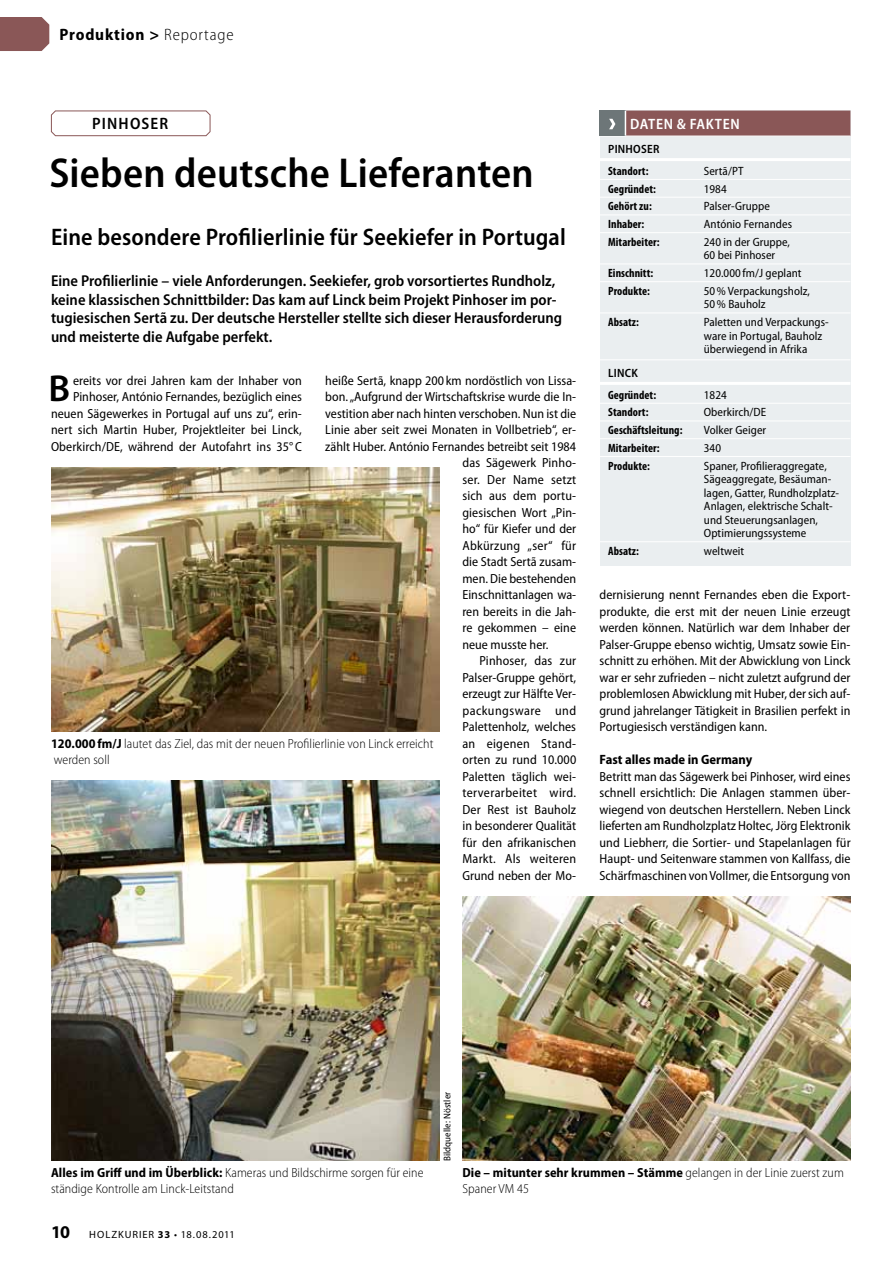
<style>
.page{position:relative;width:893px;height:1263px;background:#fff}
.page>*{position:absolute;margin:0;border:0;box-sizing:border-box;transform-origin:0 0}
.t1{font:600 semi-condensed 42px "Myriad Pro";letter-spacing:.005em;color:#000}
.t2{font:600 37.65px "Myriad Pro";color:#000}
.t3{font:600 semi-condensed 24px "Myriad Pro";letter-spacing:.005em;color:#000}
.t4{font:700 semi-condensed 16.5px "Myriad Pro";letter-spacing:.05em;color:#000}
.t5{font:600 semi-condensed 16.5px "Myriad Pro";color:#000}
.t6{font:600 semi-condensed 15.75px/18.8px "Myriad Pro";color:#000}
.t7{font:600 semi-condensed 15px "Myriad Pro";color:#fff}
.t8{font:700 semi-condensed 13.5px "Myriad Pro";color:#000}
.t9{font:semi-condensed 13.2px/16.5px "Myriad Pro";color:#000;text-align:justify}
.t10{font:300 semi-condensed 13.2px/16.5px "Myriad Pro";letter-spacing:.005em;color:#000}
.t11{font:semi-condensed 13.2px "Myriad Pro";letter-spacing:.03em;color:#000}
.t12{font:semi-condensed 13.2px "Myriad Pro";letter-spacing:.02em;color:#000}
.t13{font:semi-condensed 13.2px "Myriad Pro";letter-spacing:.035em;color:#000}
.t14{font:semi-condensed 13.2px "Myriad Pro";letter-spacing:.025em;color:#000}
.t15{font:semi-condensed 12px/13.5px "Myriad Pro";letter-spacing:.005em;color:#000}
.t16{font:700 condensed 12px "Myriad Pro";letter-spacing:.005em;color:#000}
.t17{font:600 semi-condensed 12px "Myriad Pro";color:#000}
.t18{font:10.5px "Myriad Pro";letter-spacing:.09em;color:#000}
.t19{font:semi-condensed 9.75px "Myriad Pro";letter-spacing:.005em;color:#000}
.s1{font-weight:300}
.s2{font-weight:700}
.s3{font-weight:700;font-size:18px}
</style>
<div class="page">
<div style="left:51px;top:111px;width:159px;height:25px;border:1px solid #8a5757;border-radius:4px"></div>
<img style="left:51px;top:781px;width:388px;height:379px">
<img style="left:462px;top:896px;width:388px;height:264px">
<div style="left:600px;top:111px;width:250px;height:455px;background:#eaeef0"></div>
<div style="left:626px;top:111px;width:224px;height:25px;background:#8a5757"></div>
<hr style="left:600px;top:136px;width:250px;height:1px;background:#fff">
<hr style="left:600px;top:158px;width:250px;height:3px;background:#fff">
<hr style="left:600px;top:179px;width:250px;height:1px;background:#fff">
<hr style="left:600px;top:197px;width:250px;height:1px;background:#fff">
<hr style="left:600px;top:215px;width:250px;height:1px;background:#fff">
<hr style="left:600px;top:232px;width:250px;height:1px;background:#fff">
<hr style="left:600px;top:264px;width:250px;height:1px;background:#fff">
<hr style="left:600px;top:281px;width:250px;height:1px;background:#fff">
<hr style="left:600px;top:313px;width:250px;height:1px;background:#fff">
<hr style="left:600px;top:359px;width:250px;height:1px;background:#fff">
<hr style="left:600px;top:382px;width:250px;height:3px;background:#fff">
<hr style="left:600px;top:403px;width:250px;height:1px;background:#fff">
<hr style="left:600px;top:421px;width:250px;height:1px;background:#fff">
<hr style="left:600px;top:438px;width:250px;height:1px;background:#fff">
<hr style="left:600px;top:456px;width:250px;height:1px;background:#fff">
<hr style="left:600px;top:541px;width:250px;height:1px;background:#fff">
<div style="left:600px;top:111px;width:26px;height:25px;background:#6d7678"></div>
<svg style="left:609px;top:119px;width:6px;height:10px"></svg>
<svg style="left:625px;top:111px;width:1px;height:25px"></svg>
<img style="left:51px;top:467px;width:388px;height:264px">
<div style="left:0;top:17px;width:49px;height:34px;background:#8a5757"></div>
<p class="t4" style="left:60px;top:25px;width:176px">Produktion &gt; <span class="s1">Reportage</span></p>
<p class="t5" style="left:92px;top:114px;width:21px">Pinhoser</p>
<h1 class="t1" style="left:49px;top:150px;width:486px">Sieben deutsche Lieferanten</h1>
<h3 class="t3" style="left:51px;top:224px;width:516px">Eine besondere Profilierlinie für Seekiefer in Portugal</h3>
<p class="t6" style="left:51px;top:271px;width:513px">Eine Profilierlinie – viele Anforderungen. Seekiefer, grob vorsortiertes Rundholz, keine klassischen Schnittbilder: Das kam auf Linck beim Projekt Pinhoser im por&shy;tugiesischen Sertã zu. Der deutsche Hersteller stellte sich dieser Herausforderung und meisterte die Aufgabe perfekt.</p>
<p class="t9" style="left:51px;top:372px;width:252px;text-align:right">ereits vor drei Jahren kam der Inhaber von Pinhoser, António Fernandes, bezüglich eines neuen Sägewerkes in Portugal auf uns zu“, erin&shy;nert sich Martin Huber, Projektleiter bei Linck, Oberkirch/DE, während der Autofahrt ins 35° C</p>
<p class="t9" style="left:325px;top:372px;width:252px">heiße Sertã, knapp 200 km nordöstlich von Lissa-</p>
<h2 class="t2" style="left:48px;top:365px;width:23px">B</h2>
<p class="t9" style="left:325px;top:389px;width:252px">bon. „Aufgrund der Wirtschaftskrise wurde die In-</p>
<p class="t9" style="left:325px;top:405px;width:252px">vestition aber nach hinten verschoben. Nun ist die</p>
<p class="t9" style="left:325px;top:422px;width:252px">Linie aber seit zwei Monaten in Vollbetrieb“, er-</p>
<p class="t9" style="left:325px;top:438px;width:252px">zählt Huber. António Fernandes betreibt seit 1984</p>
<p class="t9" style="left:462px;top:455px;width:115px">das Sägewerk Pinho-</p>
<p class="t9" style="left:462px;top:471px;width:115px">ser. Der Name setzt</p>
<p class="t9" style="left:462px;top:488px;width:115px">sich aus dem portu-</p>
<p class="t9" style="left:462px;top:504px;width:115px">giesischen Wort „Pin-</p>
<p class="t9" style="left:462px;top:521px;width:115px">ho“ für Kiefer und der</p>
<p class="t9" style="left:462px;top:537px;width:115px">Abkürzung „ser“ für</p>
<p class="t9" style="left:462px;top:554px;width:115px">die Stadt Sertã zusam-</p>
<p class="t9" style="left:462px;top:570px;width:115px">men. Die bestehenden</p>
<p class="t9" style="left:462px;top:587px;width:115px">Einschnittanlagen wa-</p>
<p class="t9" style="left:462px;top:603px;width:115px">ren bereits in die Jah-</p>
<p class="t9" style="left:462px;top:620px;width:115px">re gekommen – eine</p>
<p class="t9" style="left:462px;top:636px;width:87px">neue musste her.</p>
<p class="t9" style="left:479px;top:653px;width:98px">Pinhoser, das zur</p>
<p class="t9" style="left:462px;top:669px;width:115px">Palser-Gruppe gehört,</p>
<p class="t9" style="left:462px;top:686px;width:115px">erzeugt zur Hälfte Ver-</p>
<p class="t13" style="left:462px;top:703px;width:115px">packungsware und</p>
<p class="t9" style="left:462px;top:719px;width:115px">Palettenholz, welches</p>
<p class="t14" style="left:462px;top:736px;width:115px">an eigenen Stand-</p>
<p class="t9" style="left:462px;top:752px;width:115px">orten zu rund 10.000</p>
<p class="t9" style="left:462px;top:768px;width:115px">Paletten täglich wei-</p>
<p class="t11" style="left:462px;top:786px;width:115px">terverarbeitet wird.</p>
<p class="t9" style="left:462px;top:801px;width:115px">Der Rest ist Bauholz</p>
<p class="t9" style="left:462px;top:818px;width:115px">in besonderer Qualität</p>
<p class="t9" style="left:462px;top:834px;width:115px">für den afrikanischen</p>
<p class="t12" style="left:462px;top:852px;width:115px">Markt. Als weiteren</p>
<p class="t9" style="left:462px;top:867px;width:115px">Grund neben der Mo-</p>
<p class="t10" style="left:51px;top:735px;width:384px"><span class="s2">120.000 fm/J</span> lautet das Ziel, das mit der neuen Profilierlinie von Linck erreicht werden soll</p>
<p class="t7" style="left:630px;top:116px;width:19px">Daten</p>
<p class="t7" style="left:677px;top:116px;width:29px">&amp; Fakten</p>
<p class="t17" style="left:608px;top:142px;width:14px">Pinhoser</p>
<p class="t16" style="left:608px;top:163px;width:42px">Standort:</p>
<p class="t15" style="left:704px;top:164px;width:41px">Sertã/PT</p>
<p class="t16" style="left:608px;top:181px;width:49px">Gegründet:</p>
<p class="t15" style="left:704px;top:182px;width:24px">1984</p>
<p class="t16" style="left:608px;top:199px;width:45px">Gehört zu:</p>
<p class="t15" style="left:704px;top:200px;width:68px">Palser-Gruppe</p>
<p class="t16" style="left:608px;top:217px;width:38px">Inhaber:</p>
<p class="t15" style="left:704px;top:218px;width:90px">António Fernandes</p>
<p class="t16" style="left:608px;top:234px;width:53px">Mitarbeiter:</p>
<p class="t15" style="left:704px;top:235px;width:88px">240 in der Gruppe,<br>60 bei Pinhoser</p>
<p class="t16" style="left:608px;top:266px;width:47px">Einschnitt:</p>
<p class="t15" style="left:704px;top:267px;width:99px">120.000 fm/J geplant</p>
<p class="t16" style="left:608px;top:283px;width:43px">Produkte:</p>
<p class="t15" style="left:704px;top:284px;width:108px">50% Verpackungsholz,<br>50% Bauholz</p>
<p class="t16" style="left:608px;top:315px;width:32px">Absatz:</p>
<p class="t15" style="left:704px;top:316px;width:126px">Paletten und Verpackungs&shy;ware in Portugal, Bauholz überwiegend in Afrika</p>
<p class="t17" style="left:608px;top:366px;width:13px">Linck</p>
<p class="t16" style="left:608px;top:387px;width:49px">Gegründet:</p>
<p class="t15" style="left:704px;top:388px;width:24px">1824</p>
<p class="t16" style="left:608px;top:405px;width:42px">Standort:</p>
<p class="t15" style="left:704px;top:406px;width:64px">Oberkirch/DE</p>
<p class="t16" style="left:608px;top:423px;width:76px">Geschäftsleitung:</p>
<p class="t15" style="left:704px;top:424px;width:64px">Volker Geiger</p>
<p class="t16" style="left:608px;top:440px;width:53px">Mitarbeiter:</p>
<p class="t15" style="left:704px;top:441px;width:19px">340</p>
<p class="t16" style="left:608px;top:458px;width:43px">Produkte:</p>
<p class="t15" style="left:704px;top:459px;width:137px">Spaner, Profilieraggregate,<br>Sägeaggregate, Besäuman&shy;lagen, Gatter, Rundholzplatz-<br>Anlagen, elektrische Schalt&shy;und Steuerungsanlagen,<br>Optimierungssysteme</p>
<p class="t16" style="left:608px;top:543px;width:32px">Absatz:</p>
<p class="t15" style="left:704px;top:544px;width:42px">weltweit</p>
<p class="t9" style="left:600px;top:587px;width:252px">dernisierung nennt Fernandes eben die Export&shy;produkte, die erst mit der neuen Linie erzeugt werden können. Natürlich war dem Inhaber der Palser-Gruppe ebenso wichtig, Umsatz sowie Ein&shy;schnitt zu erhöhen. Mit der Abwicklung von Linck war er sehr zufrieden – nicht zuletzt aufgrund der problemlosen Abwicklung mit Huber, der sich auf&shy;grund jahrelanger Tätigkeit in Brasilien perfekt in Portugiesisch verständigen kann.</p>
<p class="t8" style="left:600px;top:752px;width:154px">Fast alles made in Germany</p>
<p class="t9" style="left:600px;top:768px;width:253px">Betritt man das Sägewerk bei Pinhoser, wird eines schnell ersichtlich: Die Anlagen stammen über&shy;wiegend von deutschen Herstellern. Neben Linck lieferten am Rundholzplatz Holtec, Jörg Elektronik und Liebherr, die Sortier- und Stapelanlagen für Haupt- und Seitenware stammen von Kallfass, die Schärfmaschinen von Vollmer, die Entsorgung von</p>
<p class="t19" style="left:442px;top:1161px;width:71px;rotate:-90deg">Bildquelle: Nöstler</p>
<p class="t10" style="left:51px;top:1164px;width:374px"><span class="s2">Alles im Griff und im Überblick:</span> Kameras und Bildschirme sorgen für eine ständige Kontrolle am Linck-Leitstand</p>
<p class="t10" style="left:462px;top:1164px;width:383px"><span class="s2">Die – mitunter sehr krummen – Stämme</span> gelangen in der Linie zuerst zum<br>Spaner VM 45</p>
<p class="t18" style="left:51px;top:1228px;width:185px"><span class="s3">10</span> HOLZKURIER <span class="s2">33</span> • 18.08.2011</p>
</div>
